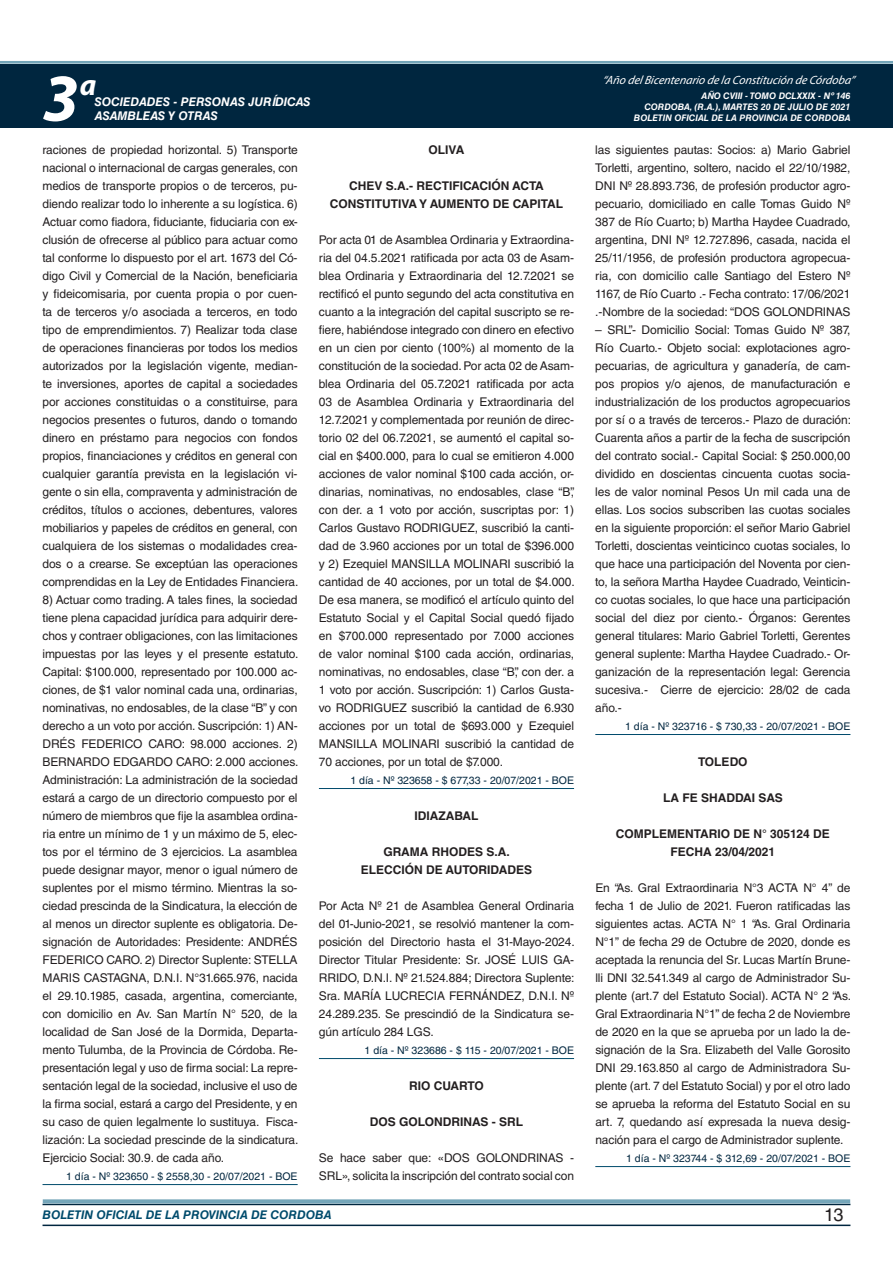
<style>
.page{position:relative;width:893px;height:1263px;background:#fff}
.page>*{position:absolute;margin:0;border:0;box-sizing:border-box;transform-origin:0 0}
.t1{font:italic 700 67.5px "Myriad Pro";color:#fff}
.t2{font:italic 700 30px "Myriad Pro";color:#fff}
.t3{font:18px "Helvetica LT Std";color:#231f20}
.t4{font:12px/18px "Helvetica LT Std";letter-spacing:-.01em;color:#231f20;text-align:justify}
.t5{font:700 12px/18px "Helvetica LT Std";color:#231f20;text-align:center}
.t6{font:italic 12px "Myriad Pro";color:#fff}
.t7{font:italic 700 12px "Helvetica LT Std";color:#fff}
.t8{font:italic 700 12px "Helvetica LT Std";color:#004b6c}
.t9{font:10.5px "Helvetica LT Std";color:#00263f}
.t10{font:italic 700 9px/10.8px "Helvetica LT Std";color:#fff;text-align:right}
</style>
<div class="page">
<div style="left:0;top:61px;width:893px;height:6px;background:#fff;opacity:.75"></div>
<div style="left:0;top:64px;width:893px;height:64px;background:#00263f"></div>
<hr style="left:43px;top:1224px;width:807px;height:2px;background:#00263f">
<div style="left:42px;top:1198px;width:809px;height:8px;background:#fff;opacity:.75"></div>
<hr style="left:43px;top:1184px;width:255px;height:1px;background:#004b6c">
<hr style="left:319px;top:788px;width:255px;height:1px;background:#004b6c">
<hr style="left:319px;top:1058px;width:255px;height:1px;background:#004b6c">
<hr style="left:595px;top:734px;width:255px;height:1px;background:#004b6c">
<hr style="left:595px;top:1166px;width:255px;height:1px;background:#004b6c">
<h1 class="t1" style="left:43px;top:54px;width:38px">3</h1>
<h2 class="t2" style="left:80px;top:66px;width:18px">a</h2>
<p class="t7" style="left:95px;top:94px;width:217px">SOCIEDADES - PERSONAS JURÍDICAS</p>
<p class="t7" style="left:95px;top:109px;width:125px">ASAMBLEAS Y OTRAS</p>
<p class="t6" style="left:603px;top:72px;width:254px">“Año delBicentenario de la Constitución de Córdoba”</p>
<p class="t10" style="left:634px;top:91px;width:218px">AÑO CVIII - TOMO DCLXXIX - Nº 146<br>CORDOBA, (R.A.), MARTES 20 DE JULIO DE 2021<br>BOLETIN OFICIAL DE LA PROVINCIA DE CORDOBA</p>
<p class="t4" style="left:43px;top:141px;width:257px">raciones de propiedad horizontal. 5) Transporte nacional o internacional de cargas generales, con medios de transporte propios o de terceros, pu&shy;diendo realizar todo lo inherente a su logística. 6)<br>Actuar como fiadora, fiduciante, fiduciaria con ex&shy;clusión de ofrecerse al público para actuar como tal conforme lo dispuesto por el art. 1673 del Có&shy;digo Civil y Comercial de la Nación, beneficiaria y fideicomisaria, por cuenta propia o por cuen&shy;ta de terceros y/o asociada a terceros, en todo tipo de emprendimientos. 7) Realizar toda clase de operaciones financieras por todos los medios autorizados por la legislación vigente, median&shy;te inversiones, aportes de capital a sociedades por acciones constituidas o a constituirse, para negocios presentes o futuros, dando o tomando dinero en préstamo para negocios con fondos propios, financiaciones y créditos en general con cualquier garantía prevista en la legislación vi&shy;gente o sin ella, compraventa y administración de créditos, títulos o acciones, debentures, valores mobiliarios y papeles de créditos en general, con cualquiera de los sistemas o modalidades crea&shy;dos o a crearse. Se exceptúan las operaciones comprendidas en la Ley de Entidades Financiera.</p>
<p class="t4" style="left:43px;top:591px;width:257px">8) Actuar como trading. A tales fines, la sociedad tiene plena capacidad jurídica para adquirir dere&shy;chos y contraer obligaciones, con las limitaciones impuestas por las leyes y el presente estatuto.<br>Capital: $100.000, representado por 100.000 ac&shy;ciones, de $1 valor nominal cada una, ordinarias, nominativas, no endosables, de la clase “B” y con derecho a un voto por acción. Suscripción: 1) AN-DRÉS FEDERICO CARO: 98.000 acciones. 2)<br>BERNARDO EDGARDO CARO: 2.000 acciones.<br>Administración: La administración de la sociedad estará a cargo de un directorio compuesto por el número de miembros que fije la asamblea ordina&shy;ria entre un mínimo de 1 y un máximo de 5, elec&shy;tos por el término de 3 ejercicios. La asamblea puede designar mayor, menor o igual número de suplentes por el mismo término. Mientras la so&shy;ciedad prescinda de la Sindicatura, la elección de al menos un director suplente es obligatoria. De&shy;signación de Autoridades: Presidente: ANDRÉS FEDERICO CARO. 2) Director Suplente: STELLA MARIS CASTAGNA, D.N.I. N°31.665.976, nacida el 29.10.1985, casada, argentina, comerciante, con domicilio en Av. San Martín N° 520, de la localidad de San José de la Dormida, Departa&shy;mento Tulumba, de la Provincia de Córdoba. Re&shy;presentación legal y uso de firma social: La repre&shy;sentación legal de la sociedad, inclusive el uso de la firma social, estará a cargo del Presidente, y en su caso de quien legalmente lo sustituya. Fisca&shy;lización: La sociedad prescinde de la sindicatura.<br>Ejercicio Social: 30.9. de cada año.</p>
<p class="t9" style="left:66px;top:1170px;width:233px">1 día - Nº 323650 - $ 2558,30 - 20/07/2021 - BOE</p>
<p class="t5" style="left:429px;top:140px;width:37px">OLIVA</p>
<p class="t5" style="left:349px;top:176px;width:84px">CHEV S.A.- RECTIFICACIÓN</p>
<p class="t5" style="left:512px;top:176px;width:9px">ACTA</p>
<p class="t5" style="left:330px;top:194px;width:9px">CONSTITUTIVA</p>
<p class="t5" style="left:419px;top:194px;width:29px">Y AUMENTO</p>
<p class="t5" style="left:493px;top:194px;width:37px">DE CAPITAL</p>
<p class="t4" style="left:319px;top:231px;width:257px">Por acta 01 de Asamblea Ordinaria y Extraordina&shy;ria del 04.5.2021 ratificada por acta 03 de Asam&shy;blea Ordinaria y Extraordinaria del 12.7.2021 se rectificó el punto segundo del acta constitutiva en cuanto a la integración del capital suscripto se re&shy;fiere, habiéndose integrado con dinero en efectivo en un cien por ciento (100%) al momento de la constitución de la sociedad. Por acta 02 de Asam&shy;blea Ordinaria del 05.7.2021 ratificada por acta 03 de Asamblea Ordinaria y Extraordinaria del 12.7.2021 y complementada por reunión de direc&shy;torio 02 del 06.7.2021, se aumentó el capital so&shy;cial en $400.000, para lo cual se emitieron 4.000 acciones de valor nominal $100 cada acción, or&shy;dinarias, nominativas, no endosables, clase “B”, con der. a 1 voto por acción, suscriptas por: 1)<br>Carlos Gustavo RODRIGUEZ, suscribió la canti&shy;dad de 3.960 acciones por un total de $396.000 y 2) Ezequiel MANSILLA MOLINARI suscribió la cantidad de 40 acciones, por un total de $4.000.<br>De esa manera, se modificó el artículo quinto del Estatuto Social y el Capital Social quedó fijado en $700.000 representado por 7.000 acciones de valor nominal $100 cada acción, ordinarias, nominativas, no endosables, clase “B”, con der. a 1 voto por acción. Suscripción: 1) Carlos Gusta&shy;vo RODRIGUEZ suscribió la cantidad de 6.930 acciones por un total de $693.000 y Ezequiel MANSILLA MOLINARI suscribió la cantidad de 70 acciones, por un total de $7.000.</p>
<p class="t9" style="left:350px;top:774px;width:225px">1 día - Nº 323658 - $ 677,33 - 20/07/2021 - BOE</p>
<p class="t5" style="left:414px;top:806px;width:66px">IDIAZABAL</p>
<p class="t5" style="left:361px;top:842px;width:173px">GRAMA RHODES S.A.<br>ELECCIÓN DE AUTORIDADES</p>
<p class="t4" style="left:319px;top:897px;width:257px">Por Acta Nº 21 de Asamblea General Ordinaria del 01-Junio-2021, se resolvió mantener la com&shy;posición del Directorio hasta el 31-Mayo-2024.<br>Director Titular Presidente: Sr. JOSÉ LUIS GA-RRIDO, D.N.I. Nº 21.524.884; Directora Suplente:<br>Sra. MARÍA LUCRECIA FERNÁNDEZ, D.N.I. Nº 24.289.235. Se prescindió de la Sindicatura se&shy;gún artículo 284 LGS.</p>
<p class="t9" style="left:365px;top:1044px;width:211px">1 día - Nº 323686 - $ 115 - 20/07/2021 - BOE</p>
<p class="t5" style="left:409px;top:1076px;width:76px">RIO CUARTO</p>
<p class="t5" style="left:370px;top:1112px;width:155px">DOS GOLONDRINAS - SRL</p>
<p class="t4" style="left:319px;top:1149px;width:257px">Se hace saber que: «DOS GOLONDRINAS -<br>SRL», solicita la inscripción del contrato social con</p>
<p class="t4" style="left:595px;top:141px;width:257px">las siguientes pautas: Socios: a) Mario Gabriel Torletti, argentino, soltero, nacido el 22/10/1982, DNI Nº 28.893.736, de profesión productor agro&shy;pecuario, domiciliado en calle Tomas Guido Nº 387 de Río Cuarto; b) Martha Haydee Cuadrado, argentina, DNI Nº 12.727.896, casada, nacida el 25/11/1956, de profesión productora agropecua&shy;ria, con domicilio calle Santiago del Estero Nº 1167, de Río Cuarto .- Fecha contrato: 17/06/2021 .-Nombre de la sociedad: “DOS GOLONDRINAS</p>
<p class="t4" style="left:595px;top:321px;width:257px">– SRL”.- Domicilio Social: Tomas Guido Nº 387, Río Cuarto.- Objeto social: explotaciones agro&shy;pecuarias, de agricultura y ganadería, de cam&shy;pos propios y/o ajenos, de manufacturación e industrialización de los productos agropecuarios por sí o a través de terceros.- Plazo de duración:<br>Cuarenta años a partir de la fecha de suscripción del contrato social.- Capital Social: $ 250.000,00 dividido en doscientas cincuenta cuotas socia&shy;les de valor nominal Pesos Un mil cada una de ellas. Los socios subscriben las cuotas sociales en la siguiente proporción: el señor Mario Gabriel Torletti, doscientas veinticinco cuotas sociales, lo que hace una participación del Noventa por cien&shy;to, la señora Martha Haydee Cuadrado, Veinticin&shy;co cuotas sociales, lo que hace una participación social del diez por ciento.- Órganos: Gerentes general titulares: Mario Gabriel Torletti, Gerentes general suplente: Martha Haydee Cuadrado.- Or&shy;ganización de la representación legal: Gerencia sucesiva.- Cierre de ejercicio: 28/02 de cada año.-</p>
<p class="t9" style="left:625px;top:720px;width:227px">1 día - Nº 323716 - $ 730,33 - 20/07/2021 - BOE</p>
<p class="t5" style="left:698px;top:752px;width:51px">TOLEDO</p>
<p class="t5" style="left:663px;top:788px;width:121px">LA FE SHADDAI SAS</p>
<p class="t5" style="left:616px;top:824px;width:18px">COMPLEMENTARIO</p>
<p class="t5" style="left:733px;top:824px;width:89px">DE N° 305124 DE</p>
<p class="t5" style="left:670px;top:842px;width:10px">FECHA</p>
<p class="t5" style="left:715px;top:842px;width:62px">23/04/2021</p>
<p class="t4" style="left:595px;top:879px;width:257px">En “As. Gral Extraordinaria N°3 ACTA N° 4” de fecha 1 de Julio de 2021. Fueron ratificadas las siguientes actas. ACTA N° 1 “As. Gral Ordinaria N°1” de fecha 29 de Octubre de 2020, donde es aceptada la renuncia del Sr. Lucas Martín Brune&shy;lli DNI 32.541.349 al cargo de Administrador Su&shy;plente (art.7 del Estatuto Social). ACTA N° 2 “As.<br>Gral Extraordinaria N°1” de fecha 2 de Noviembre de 2020 en la que se aprueba por un lado la de&shy;signación de la Sra. Elizabeth del Valle Gorosito DNI 29.163.850 al cargo de Administradora Su&shy;plente (art. 7 del Estatuto Social) y por el otro lado se aprueba la reforma del Estatuto Social en su art. 7, quedando así expresada la nueva desig&shy;nación para el cargo de Administrador suplente.</p>
<p class="t9" style="left:626px;top:1152px;width:226px">1 día - Nº 323744 - $ 312,69 - 20/07/2021 - BOE</p>
<p class="t8" style="left:43px;top:1208px;width:290px">BOLETIN OFICIAL DE LA PROVINCIA DE CORDOBA</p>
<h3 class="t3" style="left:824px;top:1204px;width:21px">13</h3>
</div>
